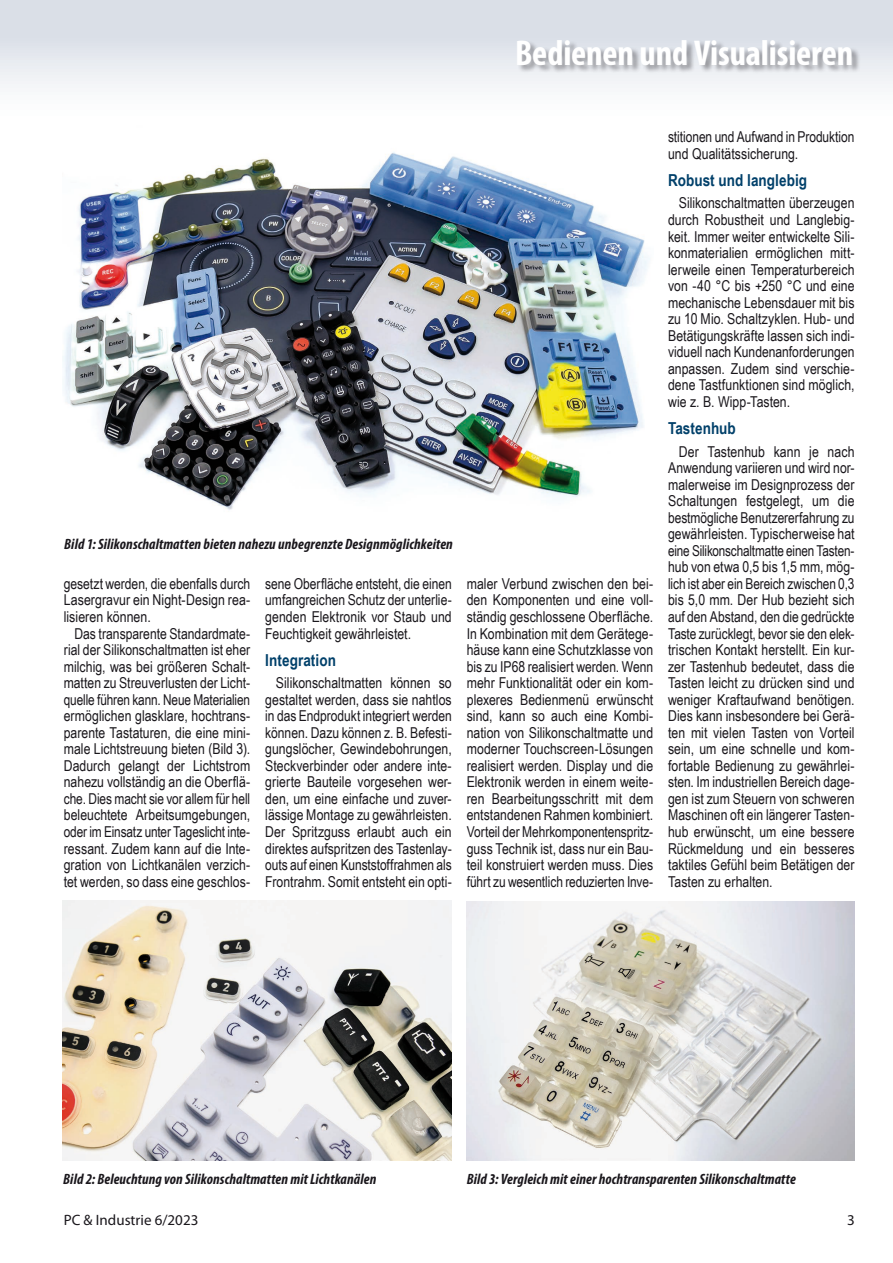
<style>
.page{position:relative;width:893px;height:1263px;background:#fff}
.page>*{position:absolute;margin:0;border:0;box-sizing:border-box;transform-origin:0 0}
.t1{font:700 condensed 36px "Myriad Pro";letter-spacing:-.005em;color:#fff}
.t2{font:700 16.5px "Arial Narrow";letter-spacing:.005em;color:#00406a}
.t3{font:15px/16.5px "Arial Narrow";color:#1a171c;text-align:justify}
.t4{font:italic 700 condensed 15px "Myriad Pro";letter-spacing:.01em;color:#1a171c}
.t5{font:15px "Myriad Pro";color:#1a171c}
</style>
<div class="page">
<div style="left:0;top:0;width:893px;height:128px;background:linear-gradient(to bottom,#d2d8e2,#fff)"></div>
<div style="left:517px;top:41px;width:343px;height:33px;background:#1a171c;opacity:.4"></div>
<img style="left:62px;top:126px;width:591px;height:384px">
<img style="left:63px;top:901px;width:389px;height:259px">
<img style="left:467px;top:901px;width:387px;height:259px">
<h1 class="t1" style="left:515px;top:30px;width:340px">Bedienen und Visualisieren</h1>
<p class="t4" style="left:64px;top:535px;width:390px">Bild 1: Silikonschaltmatten bieten nahezu unbegrenzte Designmöglichkeiten</p>
<p class="t3" style="left:64px;top:575px;width:188px">gesetzt werden, die ebenfalls durch Lasergravur ein Night-Design rea&shy;lisieren können.</p>
<p class="t3" style="left:64px;top:624px;width:188px;text-indent:11px">Das transparente Standardmate&shy;rial der Silikonschaltmatten ist eher milchig, was bei größeren Schalt&shy;matten zu Streuverlusten der Licht&shy;quelle führen kann. Neue Materialien ermöglichen glasklare, hochtrans&shy;parente Tastaturen, die eine mini&shy;male Lichtstreuung bieten (Bild 3).<br>Dadurch gelangt der Lichtstrom nahezu vollständig an die Oberflä&shy;che. Dies macht sie vor allem für hell beleuchtete Arbeitsumgebungen, oder im Einsatz unter Tageslicht inte&shy;ressant. Zudem kann auf die Inte&shy;gration von Lichtkanälen verzich&shy;tet werden, so dass eine geschlos-</p>
<p class="t3" style="left:265px;top:575px;width:188px">sene Oberfläche entsteht, die einen umfangreichen Schutz der unterlie&shy;genden Elektronik vor Staub und Feuchtigkeit gewährleistet.</p>
<p class="t2" style="left:265px;top:647px;width:72px">Integration</p>
<p class="t3" style="left:265px;top:674px;width:188px;text-indent:11px">Silikonschaltmatten können so gestaltet werden, dass sie nahtlos in das Endprodukt integriert werden können. Dazu können z. B. Befesti&shy;gungslöcher, Gewindebohrungen, Steckverbinder oder andere inte&shy;grierte Bauteile vorgesehen wer&shy;den, um eine einfache und zuver&shy;lässige Montage zu gewährleisten.<br>Der Spritzguss erlaubt auch ein direktes aufspritzen des Tastenlay&shy;outs auf einen Kunststoffrahmen als Frontrahm. Somit entsteht ein opti-</p>
<p class="t3" style="left:467px;top:575px;width:188px">maler Verbund zwischen den bei&shy;den Komponenten und eine voll&shy;ständig geschlossene Oberfläche.<br>In Kombination mit dem Gerätege&shy;häuse kann eine Schutzklasse von bis zu IP68 realisiert werden. Wenn mehr Funktionalität oder ein kom&shy;plexeres Bedienmenü erwünscht sind, kann so auch eine Kombi&shy;nation von Silikonschaltmatte und moderner Touchscreen-Lösungen realisiert werden. Display und die Elektronik werden in einem weite&shy;ren Bearbeitungsschritt mit dem entstandenen Rahmen kombiniert.<br>Vorteil der Mehrkomponentenspritz&shy;guss Technik ist, dass nur ein Bau&shy;teil konstruiert werden muss. Dies führt zu wesentlich reduzierten Inve-</p>
<p class="t3" style="left:668px;top:128px;width:188px">stitionen und Aufwand in Produktion und Qualitätssicherung.</p>
<p class="t2" style="left:668px;top:168px;width:141px">Robust und langlebig</p>
<p class="t3" style="left:668px;top:194px;width:188px;text-indent:11px">Silikonschaltmatten überzeugen durch Robustheit und Langlebig&shy;keit. Immer weiter entwickelte Sili&shy;konmaterialien ermöglichen mitt&shy;lerweile einen Temperaturbereich von -40 °C bis +250 °C und eine mechanische Lebensdauer mit bis zu 10 Mio. Schaltzyklen. Hub- und Betätigungskräfte lassen sich indi&shy;viduell nach Kundenanforderungen anpassen. Zudem sind verschie&shy;dene Tastfunktionen sind möglich, wie z. B. Wipp-Tasten.</p>
<p class="t2" style="left:668px;top:416px;width:69px">Tastenhub</p>
<p class="t3" style="left:668px;top:442px;width:188px;text-indent:11px">Der Tastenhub kann je nach Anwendung variieren und wird nor&shy;malerweise im Designprozess der Schaltungen festgelegt, um die bestmögliche Benutzererfahrung zu gewährleisten. Typischerweise hat eine Silikonschaltmatte einen Tasten&shy;hub von etwa 0,5 bis 1,5 mm, mög&shy;lich ist aber ein Bereich zwischen 0,3 bis 5,0 mm. Der Hub bezieht sich auf den Abstand, den die gedrückte Taste zurücklegt, bevor sie den elek&shy;trischen Kontakt herstellt. Ein kur&shy;zer Tastenhub bedeutet, dass die Tasten leicht zu drücken sind und weniger Kraftaufwand benötigen.<br>Dies kann insbesondere bei Gerä&shy;ten mit vielen Tasten von Vorteil sein, um eine schnelle und kom&shy;fortable Bedienung zu gewährlei&shy;sten. Im industriellen Bereich dage&shy;gen ist zum Steuern von schweren Maschinen oft ein längerer Tasten&shy;hub erwünscht, um eine bessere Rückmeldung und ein besseres taktiles Gefühl beim Betätigen der Tasten zu erhalten.</p>
<p class="t4" style="left:63px;top:1170px;width:315px">Bild 2: Beleuchtung von Silikonschaltmatten mit Lichtkanälen</p>
<p class="t4" style="left:467px;top:1170px;width:331px">Bild 3: Vergleich mit einer hochtransparenten Silikonschaltmatte</p>
<p class="t5" style="left:64px;top:1210px;width:136px">PC &amp; Industrie 6/2023</p>
<p class="t5" style="left:847px;top:1210px;width:9px">3</p>
</div>
